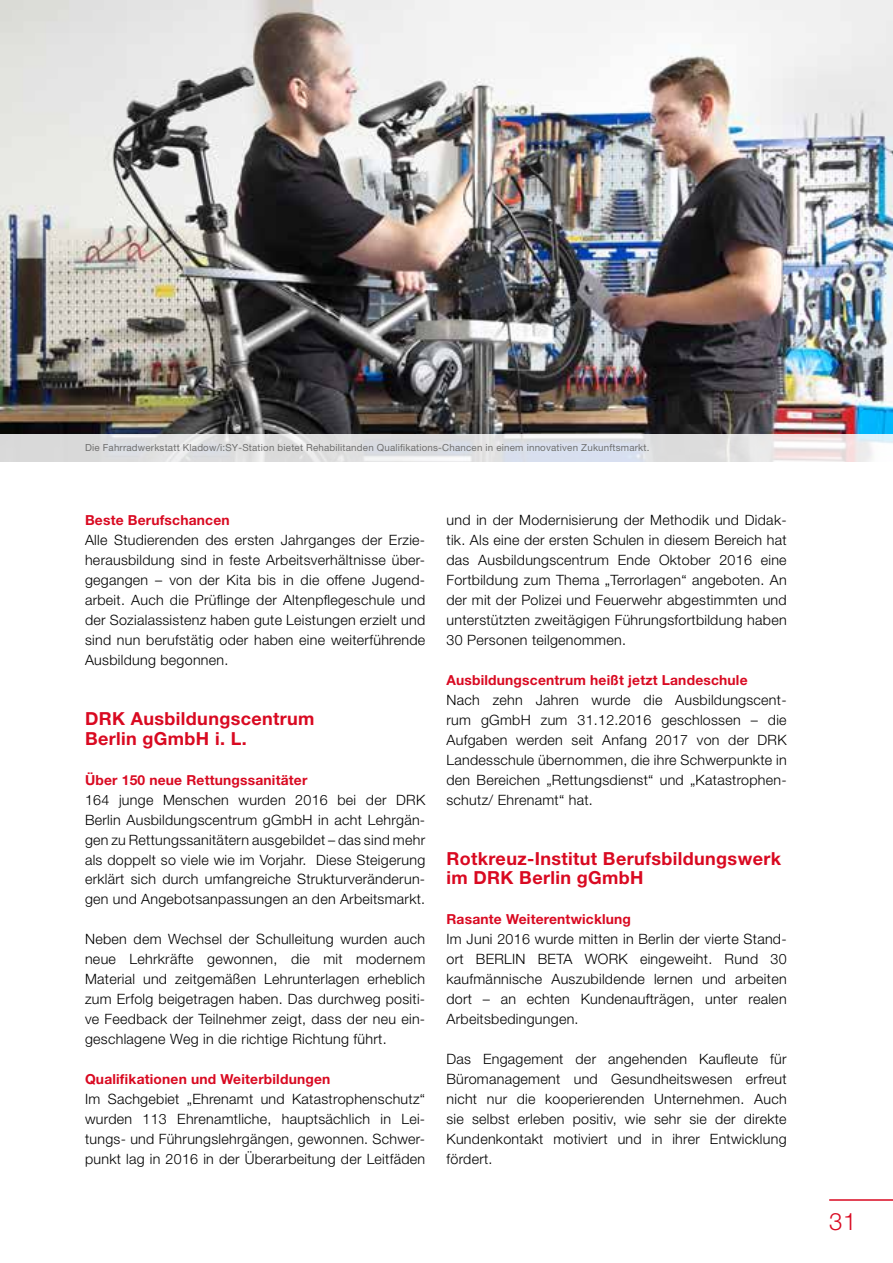
<style>
.page{position:relative;width:893px;height:1263px;background:#fff}
.page>*{position:absolute;margin:0;border:0;box-sizing:border-box;transform-origin:0 0}
.t1{font:300 24px "Helvetica Neue LT Std";color:#d90921}
.t2{font:700 18px/20px "Helvetica Neue LT Std";letter-spacing:.02em;color:#d90921}
.t3{font:300 14.25px/20px "Helvetica Neue LT Pro";letter-spacing:.02em;color:#000;text-align:justify}
.t4{font:700 13.8px "Helvetica Neue LT Std";letter-spacing:.015em;color:#d90921}
.t5{font:9.75px "Helvetica Neue LT Pro";letter-spacing:.02em;color:#6f6f6e}
</style>
<div class="page">
<hr style="left:829px;top:1199px;width:64px;height:2px;background:#d90921">
<img style="left:0;top:0;width:893px;height:434px">
<svg style="left:0;top:434px;width:893px;height:28px;background:#e1e1e4"></svg>
<p class="t5" style="left:85px;top:442px;width:566px">Die Fahrradwerkstatt Kladow/i:SY-Station bietet Rehabilitanden Qualifikations-Chancen in einem innovativen Zukunftsmarkt.</p>
<p class="t4" style="left:85px;top:512px;width:146px">Beste Berufschancen</p>
<p class="t3" style="left:85px;top:530px;width:342px">Alle Studierenden des ersten Jahrganges der Erzie&shy;herausbildung sind in feste Arbeitsverhältnisse über&shy;gegangen – von der Kita bis in die offene Jugend&shy;arbeit. Auch die Prüflinge der Altenpflegeschule und der Sozialassistenz haben gute Leistungen erzielt und sind nun berufstätig oder haben eine weiterführende Ausbildung begonnen.</p>
<p class="t2" style="left:85px;top:708px;width:231px">DRK Ausbildungscentrum<br>Berlin gGmbH i. L.</p>
<p class="t4" style="left:85px;top:771px;width:224px">Über 150 neue Rettungssanitäter</p>
<p class="t3" style="left:85px;top:789px;width:342px">164 junge Menschen wurden 2016 bei der DRK Berlin Ausbildungscentrum gGmbH in acht Lehrgän&shy;gen zu Rettungssanitätern ausgebildet – das sind mehr als doppelt so viele wie im Vorjahr. Diese Steigerung erklärt sich durch umfangreiche Strukturveränderun&shy;gen und Angebotsanpassungen an den Arbeitsmarkt.</p>
<p class="t3" style="left:85px;top:929px;width:342px">Neben dem Wechsel der Schulleitung wurden auch neue Lehrkräfte gewonnen, die mit modernem Material und zeitgemäßen Lehrunterlagen erheblich zum Erfolg beigetragen haben. Das durchweg positi&shy;ve Feedback der Teilnehmer zeigt, dass der neu ein&shy;geschlagene Weg in die richtige Richtung führt.</p>
<p class="t4" style="left:85px;top:1070px;width:247px">Qualifikationen und Weiterbildungen</p>
<p class="t3" style="left:85px;top:1088px;width:342px">Im Sachgebiet „Ehrenamt und Katastrophenschutz“ wurden 113 Ehrenamtliche, hauptsächlich in Lei&shy;tungs- und Führungslehrgängen, gewonnen. Schwer&shy;punkt lag in 2016 in der Überarbeitung der Leitfäden</p>
<p class="t3" style="left:446px;top:510px;width:342px">und in der Modernisierung der Methodik und Didak&shy;tik. Als eine der ersten Schulen in diesem Bereich hat das Ausbildungscentrum Ende Oktober 2016 eine Fortbildung zum Thema „Terrorlagen“ angeboten. An der mit der Polizei und Feuerwehr abgestimmten und unterstützten zweitägigen Führungsfortbildung haben 30 Personen teilgenommen.</p>
<p class="t4" style="left:446px;top:671px;width:303px">Ausbildungscentrum heißt jetzt Landeschule</p>
<p class="t3" style="left:446px;top:689px;width:342px">Nach zehn Jahren wurde die Ausbildungscent&shy;rum gGmbH zum 31.12.2016 geschlossen – die Aufgaben werden seit Anfang 2017 von der DRK Landesschule übernommen, die ihre Schwerpunkte in den Bereichen „Rettungsdienst“ und „Katastrophen&shy;schutz/ Ehrenamt“ hat.</p>
<p class="t2" style="left:446px;top:848px;width:336px">Rotkreuz-Institut Berufsbildungswerk im DRK Berlin gGmbH</p>
<p class="t4" style="left:446px;top:911px;width:186px">Rasante Weiterentwicklung</p>
<p class="t3" style="left:446px;top:929px;width:342px">Im Juni 2016 wurde mitten in Berlin der vierte Stand&shy;ort BERLIN BETA WORK eingeweiht. Rund 30 kaufmännische Auszubildende lernen und arbeiten dort – an echten Kundenaufträgen, unter realen Arbeitsbedingungen.</p>
<p class="t3" style="left:446px;top:1049px;width:342px">Das Engagement der angehenden Kaufleute für Büromanagement und Gesundheitswesen erfreut nicht nur die kooperierenden Unternehmen. Auch sie selbst erleben positiv, wie sehr sie der direkte Kundenkontakt motiviert und in ihrer Entwicklung fördert.</p>
<h1 class="t1" style="left:829px;top:1207px;width:29px">31</h1>
</div>
